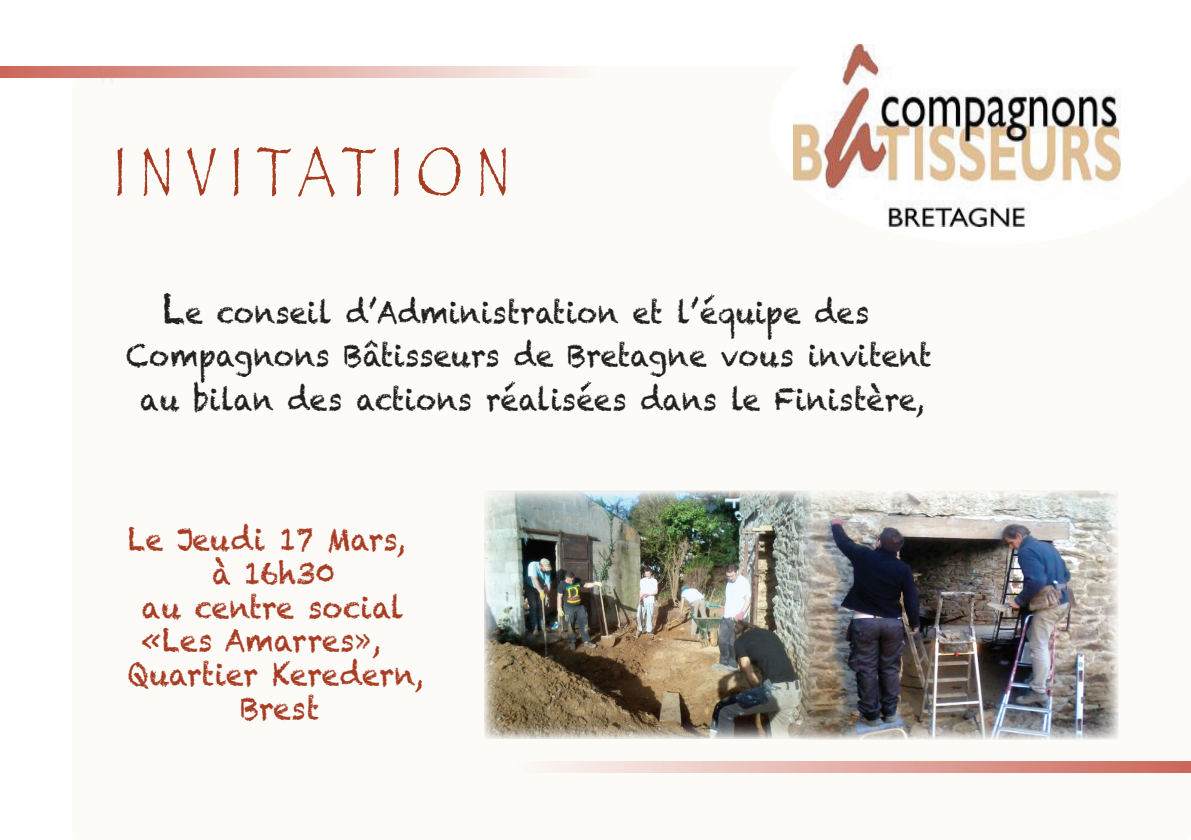
<style>
.page{position:relative;width:1191px;height:840px;background:#fff}
.page>*{position:absolute;margin:0;border:0;box-sizing:border-box;transform-origin:0 0}
.t1{font:condensed 72px "Papyrus";letter-spacing:.2em;color:#a73c23}
.t2{font:30.8px "Chalkduster";letter-spacing:.005em;color:#231f20;scale:.91 1}
.t3{font:30.8px "Chalkduster";letter-spacing:.005em;color:#a73c23;scale:.91 1}
.s1{font-size:39.6px}
</style>
<div class="page">
<img style="left:793px;top:45px;width:327px;height:181px">
<img style="left:811px;top:490px;width:308px;height:248px">
<div style="left:484px;top:490px;width:327px;height:248px;background:#231f20;opacity:.5"></div>
<svg style="left:0;top:66px;width:587px;height:12px;background:#e3afa6"></svg>
<svg style="left:526px;top:761px;width:664px;height:10px;background:#e3afa6"></svg>
<h1 class="t1" style="left:114px;top:128px;width:397px">INVITATION</h1>
<p class="t2" style="left:162px;top:294px;width:778px"><span class="s1">L</span>e conseil d’Administration et l’équipe des</p>
<p class="t2" style="left:126px;top:337px;width:887px">Compagnons Bâtisseurs de Bretagne vous invitent</p>
<p class="t2" style="left:140px;top:381px;width:863px">au bilan des actions réalisées dans le Finistère,</p>
<p class="t3" style="left:128px;top:521px;width:306px">Le Jeudi 17 Mars,</p>
<p class="t3" style="left:212px;top:555px;width:136px">à 16h30</p>
<p class="t3" style="left:142px;top:588px;width:289px">au centre social</p>
<p class="t3" style="left:142px;top:622px;width:264px">«Les Amarres»,</p>
<p class="t3" style="left:128px;top:656px;width:326px">Quartier Keredern,</p>
<p class="t3" style="left:240px;top:689px;width:89px">Brest</p>
</div>
